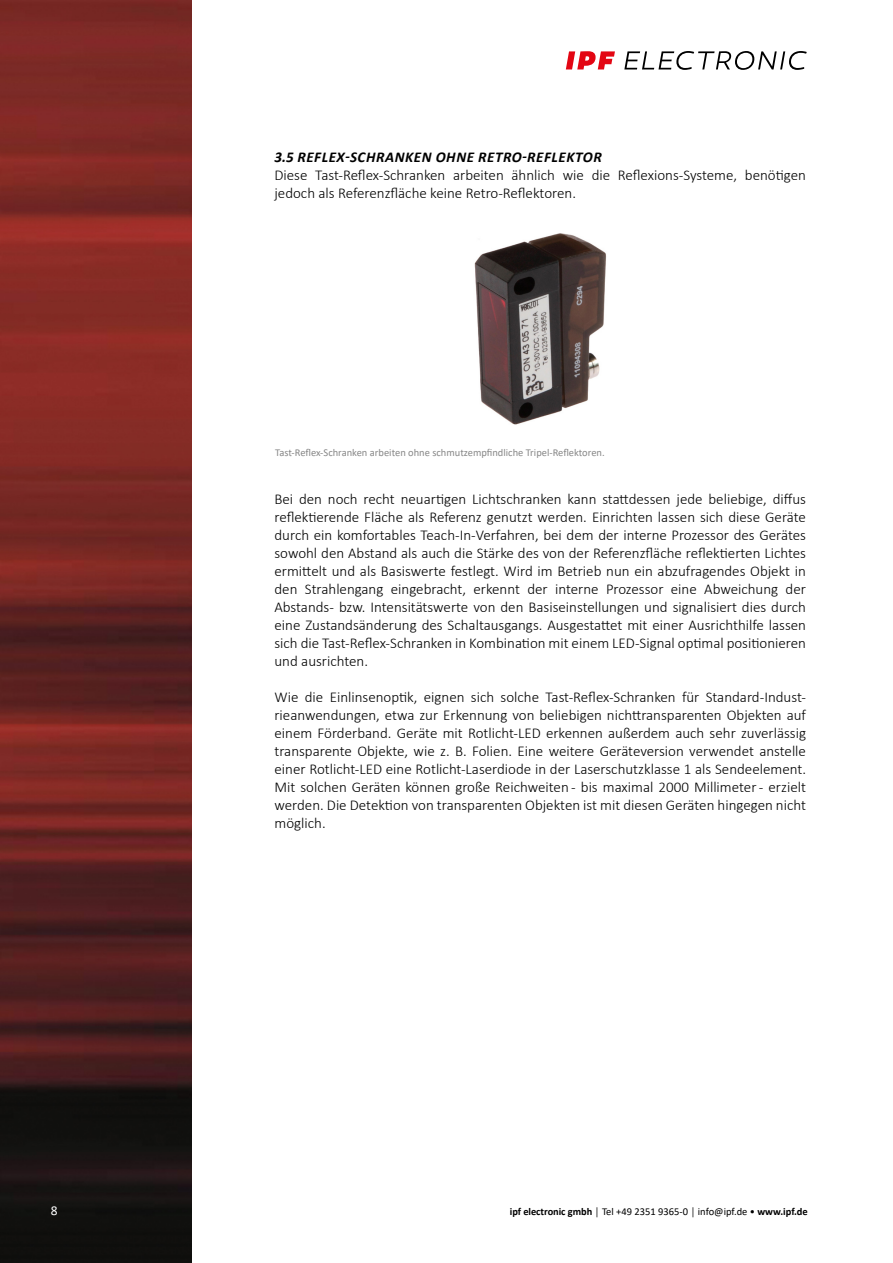
<style>
.page{position:relative;width:893px;height:1263px;background:#fff}
.page>*{position:absolute;margin:0;border:0;box-sizing:border-box;transform-origin:0 0}
.t1{font:300 15px/18px "Calibri";color:#000;text-align:justify}
.t2{font:italic 700 15px "Calibri";letter-spacing:.04em;color:#000}
.t3{font:13.5px "Calibri";color:#fff}
.t4{font:10.5px "Calibri";color:#878787}
.t5{font:10.5px "Calibri";color:#000}
.s1{font-weight:700}
</style>
<div class="page">
<img style="left:0;top:0;width:191px;height:1263px">
<svg style="left:624px;top:51px;width:183px;height:19px"></svg>
<svg style="left:566px;top:51px;width:49px;height:18px"></svg>
<img style="left:474px;top:233px;width:133px;height:192px">
<p class="t2" style="left:274px;top:146px;width:329px">3.5 REFLEX-SCHRANKEN OHNE RETRO-REFLEKTOR</p>
<p class="t1" style="left:274px;top:166px;width:533px">Diese Tast-Reflex-Schranken arbeiten ähnlich wie die Reflexions-Systeme, benötigen jedoch als Referenzfläche keine Retro-Reflektoren.</p>
<p class="t4" style="left:275px;top:445px;width:331px">Tast-Reflex-Schranken arbeiten ohne schmutzempfindliche Tripel-Reflektoren.</p>
<p class="t1" style="left:274px;top:490px;width:533px">Bei den noch recht neuartigen Lichtschranken kann stattdessen jede beliebige, diffus reflektierende Fläche als Referenz genutzt werden. Einrichten lassen sich diese Geräte durch ein komfortables Teach-In-Verfahren, bei dem der interne Prozessor des Gerätes sowohl den Abstand als auch die Stärke des von der Referenzfläche reflektierten Lichtes ermittelt und als Basiswerte festlegt. Wird im Betrieb nun ein abzufragendes Objekt in den Strahlengang eingebracht, erkennt der interne Prozessor eine Abweichung der Abstands- bzw. Intensitätswerte von den Basiseinstellungen und signalisiert dies durch eine Zustandsänderung des Schaltausgangs. Ausgestattet mit einer Ausrichthilfe lassen sich die Tast-Reflex-Schranken in Kombination mit einem LED-Signal optimal positionieren und ausrichten.</p>
<p class="t1" style="left:274px;top:688px;width:533px">Wie die Einlinsenoptik, eignen sich solche Tast-Reflex-Schranken für Standard-Indust&shy;rieanwendungen, etwa zur Erkennung von beliebigen nichttransparenten Objekten auf einem Förderband. Geräte mit Rotlicht-LED erkennen außerdem auch sehr zuverlässig transparente Objekte, wie z. B. Folien. Eine weitere Geräteversion verwendet anstelle einer Rotlicht-LED eine Rotlicht-Laserdiode in der Laserschutzklasse 1 als Sendeelement.<br>Mit solchen Geräten können große Reichweiten - bis maximal 2000 Millimeter - erzielt werden. Die Detektion von transparenten Objekten ist mit diesen Geräten hingegen nicht möglich.</p>
<p class="t3" style="left:51px;top:1201px;width:8px">8</p>
<p class="t5" style="left:510px;top:1204px;width:299px"><span class="s1">ipf electronic gmbh</span> │ Tel +49 2351 9365-0 │ info@ipf.de • <span class="s1">www.ipf.de</span></p>
</div>
